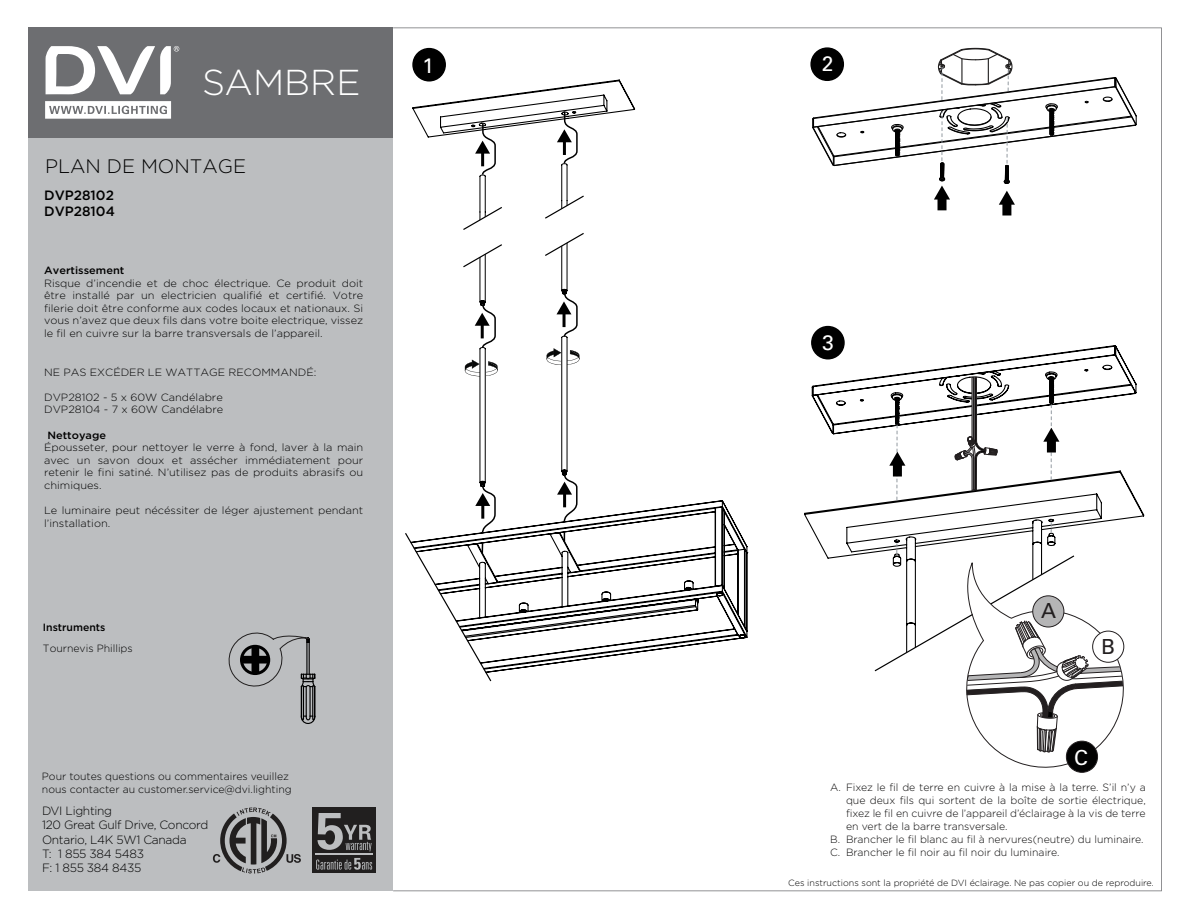
<style>
.page{position:relative;width:1188px;height:918px;background:#fff}
.page>*{position:absolute;margin:0;border:0;box-sizing:border-box;transform-origin:0 0}
.t1{font:300 36px "Gotham";color:#fff}
.t2{font:21px "Univers LT Std";color:#fff}
.t3{font:20.85px "Univers LT Std";color:#231f20}
.t4{font:20.85px "Univers LT Std";color:#fff}
.t5{font:300 19.5px "Gotham";color:#000}
.t6{font:500 13.5px/16.2px "Gotham";color:#000}
.t7{font:300 12px/14.4px "Gotham";letter-spacing:-.025em;color:#000}
.t8{font:300 10.5px/12.6px "Gotham";color:#000;text-align:justify;scale:1.05 1}
.t9{font:300 10.5px/13px "Gotham";color:#090808}
.t10{font:300 10.5px/12.6px "Gotham";color:#000}
.t11{font:500 10.5px "Gotham";color:#000;scale:1.05 1}
.t12{font:500 10.5px "Gotham";color:#000}
.t13{font:300 9px "Gotham";color:#000}
</style>
<div class="page">
<div style="left:29px;top:35px;width:364px;height:856px;background:#bcbec0"></div>
<div style="left:29px;top:28px;width:364px;height:110px;background:#6d6e71"></div>
<svg style="left:213px;top:807px;width:88px;height:67px"></svg>
<div style="left:312px;top:808px;width:64px;height:65px;background:#211f1f"></div>
<svg style="left:317px;top:813px;width:55px;height:38px"></svg>
<svg style="left:316px;top:858px;width:56px;height:12px"></svg>
<hr style="left:315px;top:854px;width:58px;height:1px;background:#bcbec0">
<svg style="left:45px;top:101px;width:126px;height:18px;background:#e0e0e1"></svg>
<svg style="left:46px;top:46px;width:133px;height:48px"></svg>
<svg style="left:228px;top:632px;width:88px;height:92px"></svg>
<div style="left:938px;top:197px;width:9px;height:13px;background:#000"></div>
<div style="left:1002px;top:202px;width:9px;height:14px;background:#000"></div>
<svg style="left:812px;top:47px;width:325px;height:158px"></svg>
<svg style="left:412px;top:79px;width:336px;height:592px"></svg>
<svg style="left:405px;top:122px;width:98px;height:560px"></svg>
<svg style="left:544px;top:110px;width:41px;height:413px"></svg>
<svg style="left:804px;top:345px;width:341px;height:214px"></svg>
<svg style="left:954px;top:345px;width:44px;height:146px"></svg>
<svg style="left:873px;top:541px;width:261px;height:232px"></svg>
<svg style="left:889px;top:424px;width:16px;height:76px"></svg>
<svg style="left:1043px;top:404px;width:16px;height:76px"></svg>
<div style="left:413px;top:49px;width:32px;height:32px;background:#000;border-radius:50%"></div>
<div style="left:412px;top:48px;width:34px;height:34px;border:2px solid #000;border-radius:50%"></div>
<div style="left:811px;top:48px;width:32px;height:32px;background:#000;border-radius:50%"></div>
<div style="left:810px;top:47px;width:34px;height:34px;border:2px solid #000;border-radius:50%"></div>
<div style="left:812px;top:327px;width:32px;height:32px;background:#000;border-radius:50%"></div>
<div style="left:811px;top:326px;width:34px;height:33px;border:2px solid #000;border-radius:50%"></div>
<h1 class="t1" style="left:202px;top:59px;width:160px">SAMBRE</h1>
<h3 class="t5" style="left:45px;top:154px;width:203px">PLAN DE MONTAGE</h3>
<p class="t6" style="left:44px;top:187px;width:72px">DVP28102<br>DVP28104</p>
<p class="t11" style="left:44px;top:263px;width:78px">Avertissement</p>
<p class="t8" style="left:44px;top:276px;width:305px">Risque d’incendie et de choc électrique. Ce produit doit être installé par un electricien qualifié et certifié. Votre filerie doit être conforme aux codes locaux et nationaux. Si vous n’avez que deux fils dans votre boite electrique, vissez le fil en cuivre sur la barre transversals de l’appareil.</p>
<p class="t8" style="left:44px;top:365px;width:261px">NE PAS EXCÉDER LE WATTAGE RECOMMANDÉ:</p>
<p class="t8" style="left:44px;top:391px;width:172px">DVP28102 - 5 x 60W Candélabre<br>DVP28104 - 7 x 60W Candélabre</p>
<p class="t11" style="left:47px;top:428px;width:57px">Nettoyage</p>
<p class="t8" style="left:44px;top:441px;width:306px">Épousseter, pour nettoyer le verre à fond, laver à la main avec un savon doux et assécher immédiatement pour retenir le fini satiné. N’utilisez pas de produits abrasifs ou chimiques.</p>
<p class="t8" style="left:44px;top:504px;width:306px">Le luminaire peut nécéssiter de léger ajustement pendant l’installation.</p>
<p class="t12" style="left:43px;top:620px;width:64px">Instruments</p>
<p class="t10" style="left:43px;top:641px;width:91px">Tournevis Phillips</p>
<p class="t10" style="left:42px;top:770px;width:251px">Pour toutes questions ou commentaires veuillez nous contacter au customer.service@dvi.lighting</p>
<p class="t7" style="left:42px;top:803px;width:168px">DVI Lighting<br>120 Great Gulf Drive, Concord<br>Ontario, L4K 5W1 Canada<br>T: 1 855 384 5483<br>F: 1 855 384 8435</p>
<h2 class="t2" style="left:423px;top:53px;width:13px">1</h2>
<h2 class="t2" style="left:822px;top:51px;width:13px">2</h2>
<h2 class="t2" style="left:822px;top:330px;width:13px">3</h2>
<h3 class="t3" style="left:1041px;top:598px;width:17px">A</h3>
<h3 class="t3" style="left:1101px;top:634px;width:15px">B</h3>
<h3 class="t4" style="left:1074px;top:745px;width:15px">C</h3>
<p class="t9" style="left:846px;top:780px;width:301px">Fixez le fil de terre en cuivre à la mise à la terre. S’il n’y a que deux fils qui sortent de la boîte de sortie électrique, fixez le fil en cuivre de l’appareil d’éclairage à la vis de terre en vert de la barre transversale.<br>Brancher le fil blanc au fil à nervures(neutre) du luminaire.<br>Brancher le fil noir au fil noir du luminaire.</p>
<p class="t9" style="left:830px;top:780px;width:12px">A.</p>
<p class="t9" style="left:830px;top:833px;width:12px">B.<br>C.</p>
<p class="t13" style="left:788px;top:877px;width:367px">Ces instructions sont la propriété de DVI éclairage. Ne pas copier ou de reproduire.</p>
</div>
